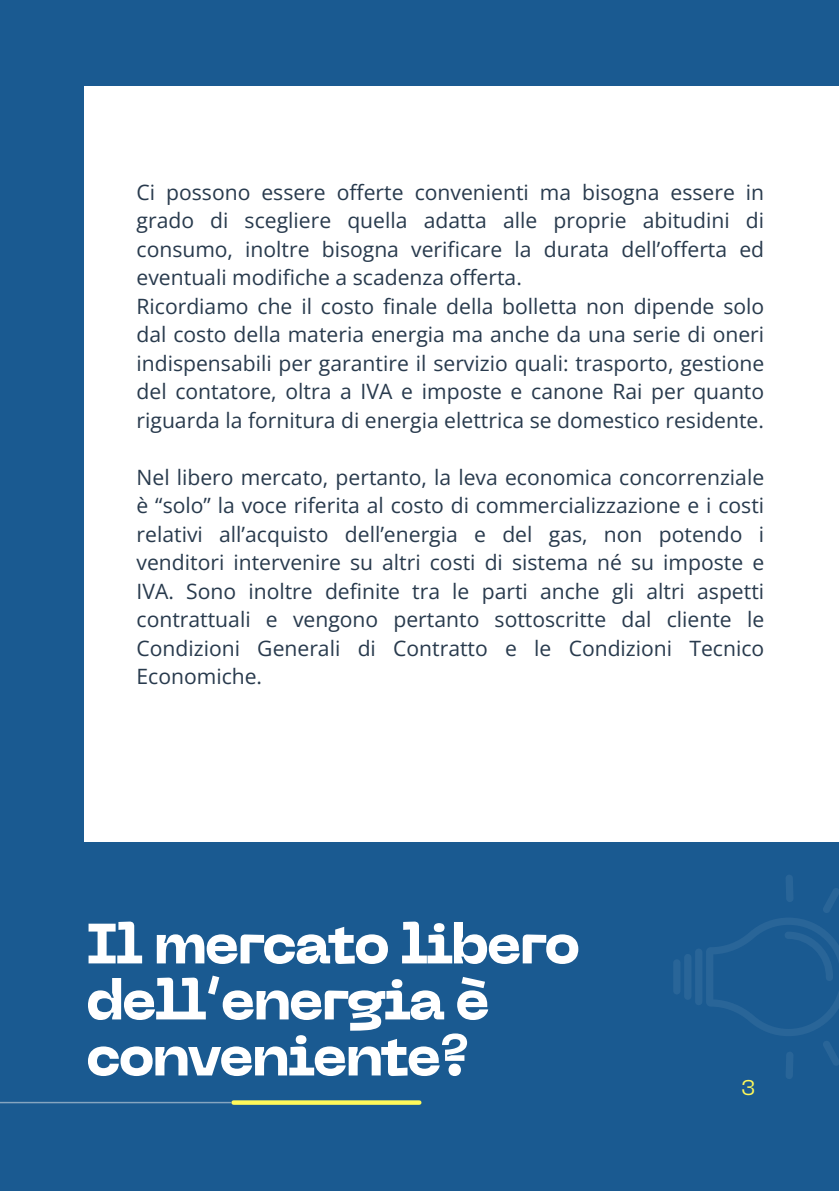
<style>
.page{position:relative;width:839px;height:1191px;background:#fff}
.page>*{position:absolute;margin:0;border:0;box-sizing:border-box;transform-origin:0 0}
.t1{font:800 56.4px/56px "PP Neue Machina";letter-spacing:-.05em;color:#fff}
.t2{font:21.2px/28.4px "Open Sans";color:#283a4d;text-align:justify}
.t3{font:21.2px "PP Neue Machina";color:#fff95a}
</style>
<div class="page">
<div style="left:0;top:0;width:838px;height:1191px;background:#1a5a91"></div>
<div style="left:84px;top:86px;width:754px;height:756px;background:#fff"></div>
<div style="left:233px;top:1100px;width:186px;height:5px;background:#fff95a"></div>
<hr style="left:0;top:1102px;width:230px;height:1px;background:#f1f1f1">
<div style="left:695px;top:949px;width:7px;height:56px;background:#296598;border-radius:4px"></div>
<div style="left:684px;top:954px;width:7px;height:46px;background:#296598;border-radius:4px"></div>
<div style="left:673px;top:959px;width:7px;height:36px;background:#296598;border-radius:4px"></div>
<svg style="left:706px;top:875px;width:132px;height:204px"></svg>
<p class="t2" style="left:136px;top:177px;width:629px">Ci possono essere offerte convenienti ma bisogna essere in grado di scegliere quella adatta alle proprie abitudini di consumo, inoltre bisogna verificare la durata dell’offerta ed eventuali modifiche a scadenza offerta.</p>
<p class="t2" style="left:136px;top:291px;width:629px">Ricordiamo che il costo finale della bolletta non dipende solo dal costo della materia energia ma anche da una serie di oneri indispensabili per garantire il servizio quali: trasporto, gestione del contatore, oltra a IVA e imposte e canone Rai per quanto riguarda la fornitura di energia elettrica se domestico residente.</p>
<p class="t2" style="left:136px;top:462px;width:629px">Nel libero mercato, pertanto, la leva economica concorrenziale è “solo” la voce riferita al costo di commercializzazione e i costi relativi all’acquisto dell’energia e del gas, non potendo i venditori intervenire su altri costi di sistema né su imposte e IVA. Sono inoltre definite tra le parti anche gli altri aspetti contrattuali e vengono pertanto sottoscritte dal cliente le Condizioni Generali di Contratto e le Condizioni Tecnico Economiche.</p>
<p class="t1" style="left:86px;top:921px;width:496px">Il mercato libero dell’energia è conveniente?</p>
<h1 class="t3" style="left:741px;top:1080px;width:16px">3</h1>
</div>
